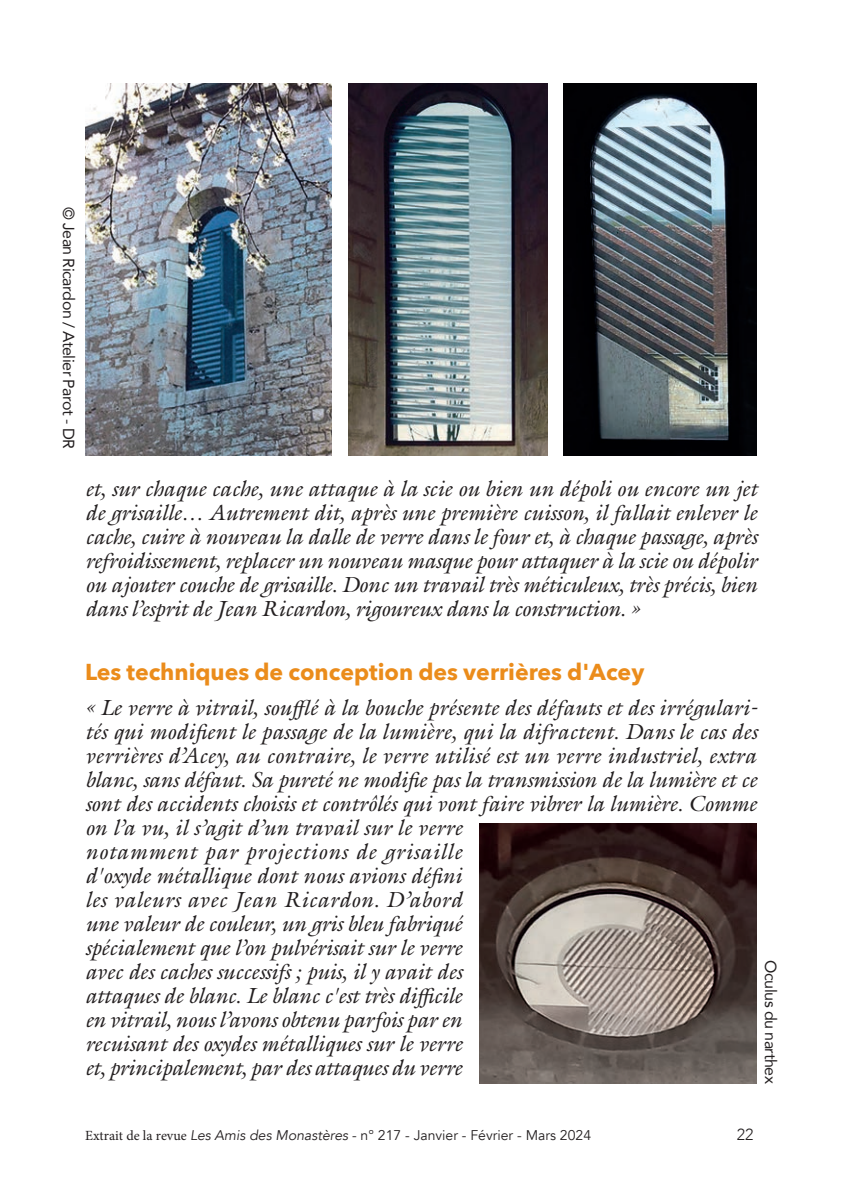
<style>
.page{position:relative;width:842px;height:1191px;background:#fff}
.page>*{position:absolute;margin:0;border:0;box-sizing:border-box;transform-origin:0 0}
.Dossier_-_inter_titre_article_couleur{font:700 23px "Avenir Next";color:#eb8c1b}
.Dossier_-_Texte_courant{font:italic 22px/24px "Galliard Pro";letter-spacing:-.015em;color:#231f20;text-align:justify}
.Légendes_illustrations{font:16px "Avenir";letter-spacing:-.03em;color:#231f20}
.t1{font:300 16px "Avenir";color:#231f20}
.t2{font:14px "Avenir";color:#231f20}
.s1{font-family:"Minion Pro"}
.s2{font-style:italic}
</style>
<div class="page">
<img style="left:85px;top:84px;width:246px;height:371px">
<img style="left:564px;top:84px;width:193px;height:371px">
<img style="left:348px;top:84px;width:199px;height:371px">
<img style="left:479px;top:823px;width:278px;height:260px">
<p class="Légendes_illustrations" style="left:81px;top:207px;width:243px;rotate:90deg">© Jean Ricardon / Atelier Parot - DR</p>
<p class="Dossier_-_Texte_courant" style="left:85px;top:476px;width:674px">et, sur chaque cache, une attaque à la scie ou bien un dépoli ou encore un jet de grisaille… Autrement dit, après une première cuisson, il fallait enlever le cache, cuire à nouveau la dalle de verre dans le four et, à chaque passage, après refroidissement, replacer un nouveau masque pour attaquer à la scie ou dépolir ou ajouter couche de grisaille. Donc un travail très méticuleux, très précis, bien dans l’esprit de Jean Ricardon, rigoureux dans la construction. »</p>
<p class="Dossier_-_inter_titre_article_couleur" style="left:85px;top:651px;width:561px">Les techniques de conception des verrières d'Acey</p>
<p class="Dossier_-_Texte_courant" style="left:85px;top:695px;width:674px;text-align:left">« Le verre à vitrail, soufflé à la bouche présente des défauts et des irrégulari&shy;tés qui modifient le passage de la lumière, qui la difractent. Dans le cas des verrières d’Acey, au contraire, le verre utilisé est un verre industriel, extra blanc, sans défaut. Sa pureté ne modifie pas la transmission de la lumière et ce sont des accidents choisis et contrôlés qui vont faire vibrer la lumière. Comme on l’a vu, il s’agit d’un travail sur le verre<br>notamment par projections de grisaille<br>d'oxyde métallique dont nous avions défini<br>les valeurs avec Jean Ricardon. D’abord<br>une valeur de couleur, un gris bleu fabriqué<br>spécialement que l’on pulvérisait sur le verre<br>avec des caches successifs ; puis, il y avait des<br>attaques de blanc. Le blanc c'est très difficile<br>en vitrail, nous l’avons obtenu parfois par en<br>recuisant des oxydes métalliques sur le verre<br>et, principalement, par des attaques du verre</p>
<p class="Légendes_illustrations" style="left:783px;top:960px;width:125px;rotate:90deg">Oculus du narthex</p>
<p class="t2" style="left:85px;top:1126px;width:508px"><span class="s1">Extrait de la revue</span> <span class="s2">Les Amis des Monastères</span> - n° 217 - Janvier - Février - Mars 2024</p>
<p class="t1" style="left:737px;top:1125px;width:18px">22</p>
</div>
